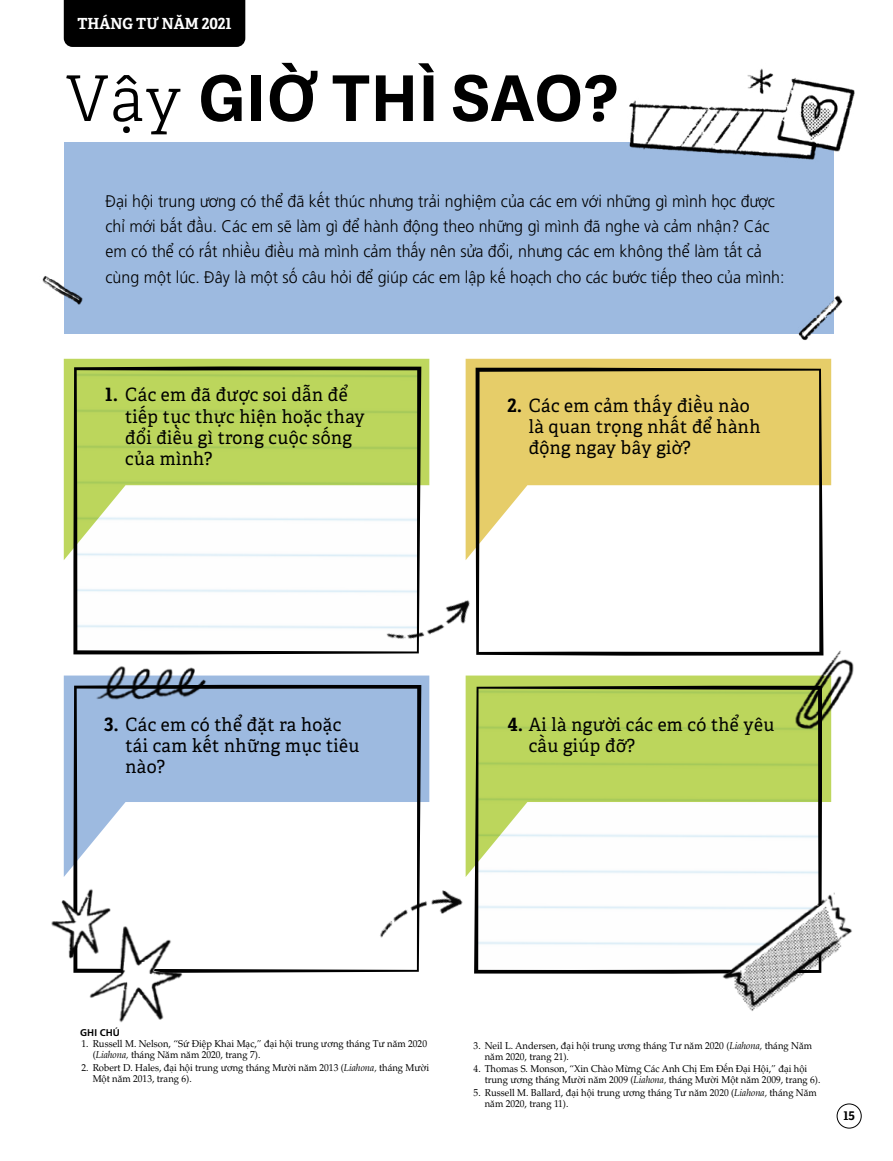
<style>
.page{position:relative;width:893px;height:1161px;background:#fff}
.page>*{position:absolute;margin:0;border:0;box-sizing:border-box;transform-origin:0 0}
.t1{font:700 63px "Helamlds Lat";letter-spacing:.025em;color:#000}
.t2{font:18.3px/21.1px "Helam Slablds Lat";letter-spacing:.025em;color:#000;scale:.95 1}
.t3{font:300 16.8px/25.3px "Frutigerlds Lat";color:#000;scale:.95 1}
.t4{font:700 15.3px "Helam Slablds Lat";color:#fff;scale:.95 1}
.t5{font:700 12px "Helam Slablds Lat";color:#000}
.t6{font:9.9px/10.9px "Palatinolds Lat";color:#000;scale:.95 1}
.t7{font:700 9.75px "Frutigerlds Lat";color:#000}
.s1{font-family:"Helam Slablds Lat";font-weight:300}
.s2{font-weight:700}
.s3{font-style:italic}
</style>
<div class="page">
<svg style="left:64px;top:359px;width:365px;height:201px;background:#c4da6d"></svg>
<svg style="left:466px;top:359px;width:365px;height:191px;background:#e4cd73"></svg>
<svg style="left:233px;top:675px;width:196px;height:127px;background:#9ebade"></svg>
<svg style="left:466px;top:675px;width:365px;height:139px;background:#c0d866"></svg>
<div style="left:64px;top:142px;width:769px;height:191px;background:#9dbae0"></div>
<svg style="left:73px;top:366px;width:348px;height:288px"></svg>
<svg style="left:476px;top:368px;width:347px;height:288px"></svg>
<svg style="left:474px;top:686px;width:348px;height:288px"></svg>
<svg style="left:233px;top:685px;width:188px;height:288px;fill:#9dbae0"></svg>
<img style="left:768px;top:638px;width:86px;height:108px">
<img style="left:691px;top:871px;width:161px;height:140px">
<img style="left:315px;top:814px;width:177px;height:160px">
<img style="left:344px;top:550px;width:142px;height:130px">
<img style="left:629px;top:68px;width:226px;height:122px">
<img style="left:51px;top:639px;width:182px;height:384px">
<img style="left:42px;top:276px;width:41px;height:29px">
<img style="left:792px;top:286px;width:51px;height:54px">
<div style="left:837px;top:1103px;width:25px;height:25px;border:1px solid #000;border-radius:50%"></div>
<div style="left:64px;top:0;width:181px;height:47px;background:#000"></div>
<h3 class="t4" style="left:78px;top:11px;width:164px">THÁNG TƯ NĂM 2021</h3>
<h1 class="t1" style="left:66px;top:47px;width:554px"><span class="s1">Vậy</span> GIỜ THÌ SAO?</h1>
<p class="t3" style="left:106px;top:188px;width:716px">Đại hội trung ương có thể đã kết thúc nhưng trải nghiệm của các em với những gì mình học được chỉ mới bắt đầu. Các em sẽ làm gì để hành động theo những gì mình đã nghe và cảm nhận? Các em có thể có rất nhiều điều mà mình cảm thấy nên sửa đổi, nhưng các em không thể làm tất cả cùng một lúc. Đây là một số câu hỏi để giúp các em lập kế hoạch cho các bước tiếp theo của mình:</p>
<h2 class="t2" style="left:125px;top:384px;width:254px;text-indent:-20px"><span class="s2">1.</span> Các em đã được soi dẫn để tiếp tục thực hiện hoặc thay đổi điều gì trong cuộc sống của mình?</h2>
<h2 class="t2" style="left:125px;top:713px;width:248px;text-indent:-21px"><span class="s2">3.</span> Các em có thể đặt ra hoặc tái cam kết những mục tiêu nào?</h2>
<h2 class="t2" style="left:529px;top:395px;width:245px;text-indent:-21px"><span class="s2">2.</span> Các em cảm thấy điều nào là quan trọng nhất để hành động ngay bây giờ?</h2>
<h2 class="t2" style="left:529px;top:713px;width:260px;text-indent:-21px"><span class="s2">4.</span> Ai là người các em có thể yêu cầu giúp đỡ?</h2>
<p class="t7" style="left:80px;top:1025px;width:41px">GHI CHÚ</p>
<p class="t6" style="left:93px;top:1038px;width:354px;text-indent:-11px">1. Russell M. Nelson, “Sứ Điệp Khai Mạc,” đại hội trung ương tháng Tư năm 2020 (<span class="s3">Liahona,</span> tháng Năm năm 2020, trang 7).</p>
<p class="t6" style="left:93px;top:1062px;width:356px;text-indent:-11px">2. Robert D. Hales, đại hội trung ương tháng Mười năm 2013 (<span class="s3">Liahona,</span> tháng Mười<br>Một năm 2013, trang 6).</p>
<p class="t6" style="left:485px;top:1039px;width:346px;text-indent:-11px">3. Neil L. Andersen, đại hội trung ương tháng Tư năm 2020 (<span class="s3">Liahona,</span> tháng Năm năm 2020, trang 21).</p>
<p class="t6" style="left:485px;top:1063px;width:355px;text-indent:-11px">4. Thomas S. Monson, “Xin Chào Mừng Các Anh Chị Em Đến Đại Hội,” đại hội trung ương tháng Mười năm 2009 (<span class="s3">Liahona,</span> tháng Mười Một năm 2009, trang 6).</p>
<p class="t6" style="left:485px;top:1087px;width:351px;text-indent:-11px">5. Russell M. Ballard, đại hội trung ương tháng Tư năm 2020 (<span class="s3">Liahona,</span> tháng Năm năm 2020, trang 11).</p>
<p class="t5" style="left:844px;top:1105px;width:13px">15</p>
</div>
